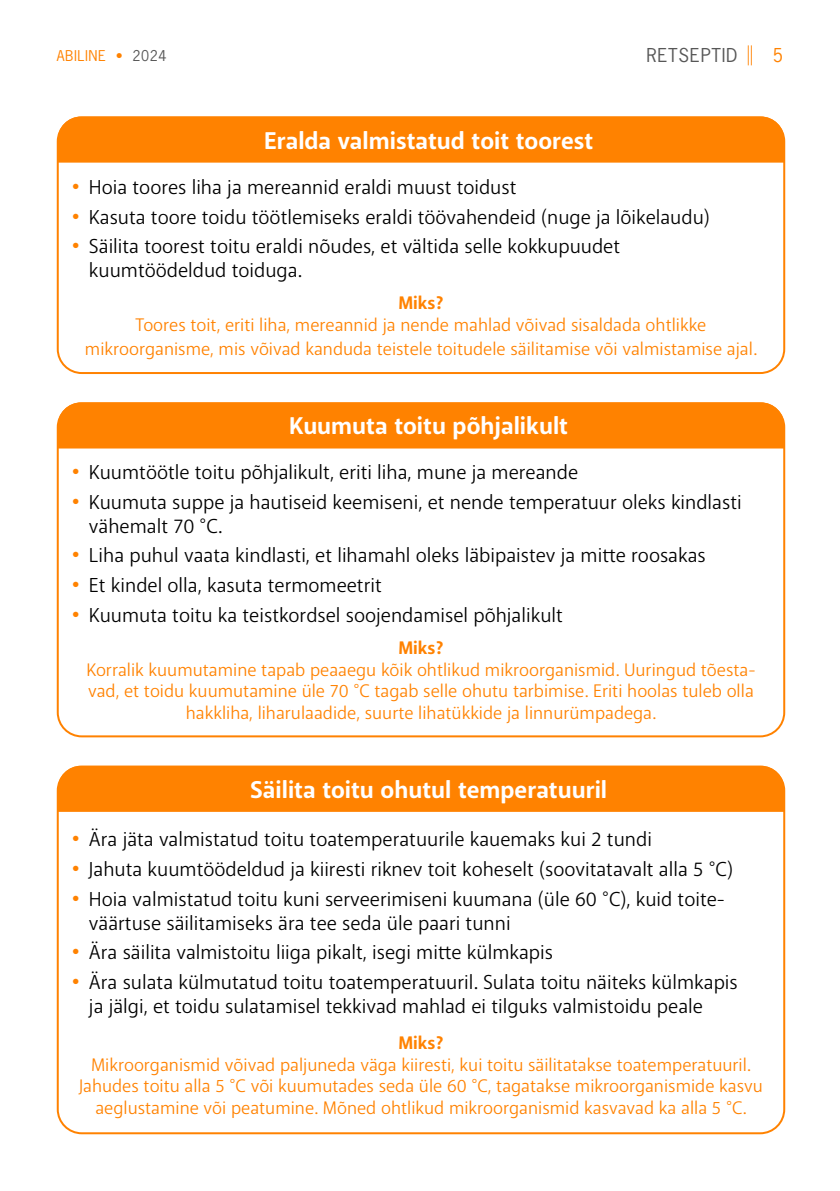
<style>
.page{position:relative;width:840px;height:1191px;background:#fff}
.page>*{position:absolute;margin:0;border:0;box-sizing:border-box;transform-origin:0 0}
.t1{font:700 24px "Anago";color:#fff}
.t2{font:20px/24px "Anago";color:#000}
.t3{font:18px/21.6px "Anago";color:#ff8200;text-align:center}
.t4{font:700 18px "Anago";color:#ff8200}
.t5{font:18px "News Gothic Std";letter-spacing:.04em;color:#575757}
.t6{font:18px "News Gothic Std";color:#ff8200}
.t7{font:14px "News Gothic Std";letter-spacing:.04em;color:#ff8200}
.s1{color:#575757}
.s2{font-size:28px;color:#ff8200}
</style>
<div class="page">
<svg style="left:747px;top:45px;width:4px;height:20px"></svg>
<div style="left:58px;top:402px;width:725px;height:46px;background:#ff8200"></div>
<div style="left:58px;top:116px;width:725px;height:47px;background:#ff8200"></div>
<div style="left:58px;top:765px;width:725px;height:47px;background:#ff8200"></div>
<p class="t7" style="left:57px;top:47px;width:111px">ABILINE • <span class="s1">2024</span></p>
<p class="t5" style="left:646px;top:44px;width:93px">RETSEPTID</p>
<p class="t6" style="left:772px;top:44px;width:12px">5</p>
<p class="t1" style="left:264px;top:125px;width:330px">Eralda valmistatud toit toorest</p>
<p class="t2" style="left:72px;top:175px;width:446px"><span class="s2">•</span> Hoia toores liha ja mereannid eraldi muust toidust</p>
<p class="t2" style="left:72px;top:205px;width:639px"><span class="s2">•</span> Kasuta toore toidu töötlemiseks eraldi töövahendeid (nuge ja lõikelaudu)</p>
<p class="t2" style="left:89px;top:235px;width:532px;text-indent:-17px"><span class="s2">•</span> Säilita toorest toitu eraldi nõudes, et vältida selle kokkupuudet kuumtöödeldud toiduga.</p>
<p class="t4" style="left:398px;top:292px;width:47px">Miks?</p>
<p class="t3" style="left:85px;top:313px;width:673px;line-height:24px">Toores toit, eriti liha, mereannid ja nende mahlad võivad sisaldada ohtlikke mikroorganisme, mis võivad kanduda teistele toitudele säilitamise või valmistamise ajal.</p>
<p class="t1" style="left:289px;top:411px;width:280px">Kuumuta toitu põhjalikult</p>
<p class="t2" style="left:72px;top:460px;width:507px"><span class="s2">•</span> Kuumtöötle toitu põhjalikult, eriti liha, mune ja mereande</p>
<p class="t2" style="left:89px;top:490px;width:654px;text-indent:-17px"><span class="s2">•</span> Kuumuta suppe ja hautiseid keemiseni, et nende temperatuur oleks kindlasti vähemalt 70 °C.</p>
<p class="t2" style="left:72px;top:544px;width:635px"><span class="s2">•</span> Liha puhul vaata kindlasti, et lihamahl oleks läbipaistev ja mitte roosakas</p>
<p class="t2" style="left:72px;top:573px;width:311px"><span class="s2">•</span> Et kindel olla, kasuta termomeetrit</p>
<p class="t2" style="left:72px;top:603px;width:492px"><span class="s2">•</span> Kuumuta toitu ka teistkordsel soojendamisel põhjalikult</p>
<p class="t4" style="left:398px;top:636px;width:47px">Miks?</p>
<p class="t3" style="left:86px;top:659px;width:670px">Korralik kuumutamine tapab peaaegu kõik ohtlikud mikroorganismid. Uuringud tõesta&shy;vad, et toidu kuumutamine üle 70 °C tagab selle ohutu tarbimise. Eriti hoolas tuleb olla hakkliha, liharulaadide, suurte lihatükkide ja linnurümpadega.</p>
<p class="t1" style="left:250px;top:774px;width:358px">Säilita toitu ohutul temperatuuril</p>
<p class="t2" style="left:72px;top:827px;width:581px"><span class="s2">•</span> Ära jäta valmistatud toitu toatemperatuurile kauemaks kui 2 tundi</p>
<p class="t2" style="left:72px;top:857px;width:662px"><span class="s2">•</span> Jahuta kuumtöödeldud ja kiiresti riknev toit koheselt (soovitatavalt alla 5 °C)</p>
<p class="t2" style="left:89px;top:887px;width:637px;text-indent:-17px"><span class="s2">•</span> Hoia valmistatud toitu kuni serveerimiseni kuumana (üle 60 °C), kuid toite&shy;väärtuse säilitamiseks ära tee seda üle paari tunni</p>
<p class="t2" style="left:72px;top:940px;width:482px"><span class="s2">•</span> Ära säilita valmistoitu liiga pikalt, isegi mitte külmkapis</p>
<p class="t2" style="left:89px;top:970px;width:650px;text-indent:-17px"><span class="s2">•</span> Ära sulata külmutatud toitu toatemperatuuril. Sulata toitu näiteks külmkapis ja jälgi, et toidu sulatamisel tekkivad mahlad ei tilguks valmistoidu peale</p>
<p class="t4" style="left:398px;top:1031px;width:47px">Miks?</p>
<p class="t3" style="left:79px;top:1053px;width:685px">Mikroorganismid võivad paljuneda väga kiiresti, kui toitu säilitatakse toatemperatuuril.<br>Jahudes toitu alla 5 °C või kuumutades seda üle 60 °C, tagatakse mikroorganismide kasvu aeglustamine või peatumine. Mõned ohtlikud mikroorganismid kasvavad ka alla 5 °C.</p>
</div>
